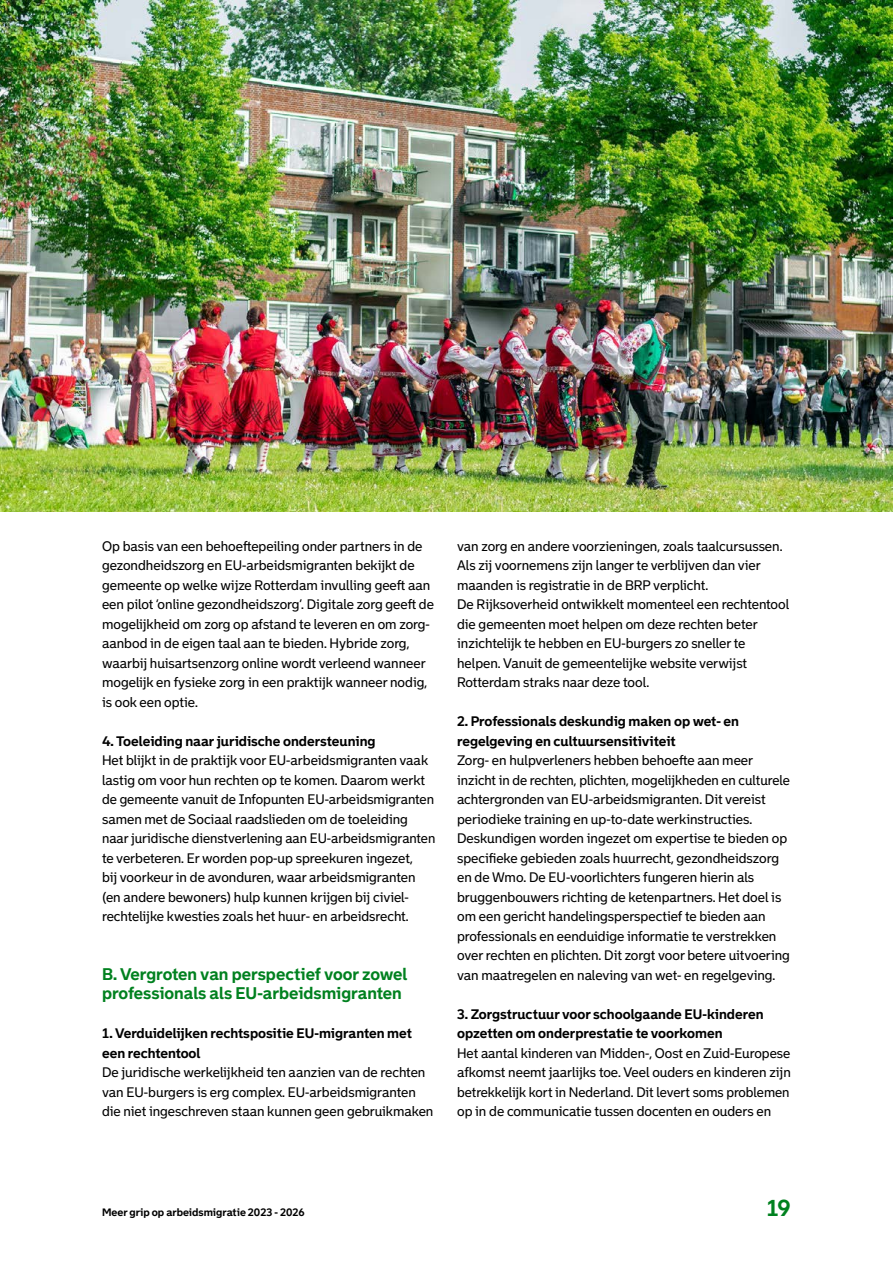
<style>
.page{position:relative;width:893px;height:1263px;background:#fff}
.page>*{position:absolute;margin:0;border:0;box-sizing:border-box;transform-origin:0 0}
.t1{font:700 22.5px "Bolder";color:#00811f}
.Rotterdam_Paragraafkop{font:700 16.5px/19.5px "Bolder";color:#00811f}
.Rotterdam_Platte_tekst{font:13.5px/19.5px "Bolder";color:#000}
.Rotterdam_Tussen_sub_kop_zwart{font:700 13.5px/19.5px "Bolder";color:#000}
.t2{font:700 10.5px "Bolder";color:#000}
</style>
<div class="page">
<img style="left:0;top:0;width:893px;height:512px">
<p class="Rotterdam_Platte_tekst" style="left:102px;top:536px;width:333px">Op basis van een behoeftepeiling onder partners in de gezondheidszorg en EU-arbeidsmigranten bekijkt de gemeente op welke wijze Rotterdam invulling geeft aan een pilot ‘online gezondheidszorg’. Digitale zorg geeft de mogelijkheid om zorg op afstand te leveren en om zorg&shy;aanbod in de eigen taal aan te bieden. Hybride zorg, waarbij huisartsenzorg online wordt verleend wanneer mogelijk en fysieke zorg in een praktijk wanneer nodig, is ook een optie.</p>
<h3 class="Rotterdam_Tussen_sub_kop_zwart" style="left:102px;top:731px;width:275px">4. Toeleiding naar juridische ondersteuning</h3>
<p class="Rotterdam_Platte_tekst" style="left:102px;top:750px;width:335px">Het blijkt in de praktijk voor EU-arbeidsmigranten vaak lastig om voor hun rechten op te komen. Daarom werkt de gemeente vanuit de Infopunten EU-arbeidsmigranten samen met de Sociaal raadslieden om de toeleiding naar juridische dienstverlening aan EU-arbeidsmigranten te verbeteren. Er worden pop-up spreekuren ingezet,<br>bij voorkeur in de avonduren, waar arbeidsmigranten (en andere bewoners) hulp kunnen krijgen bij civiel&shy;rechtelijke kwesties zoals het huur- en arbeidsrecht.</p>
<h3 class="Rotterdam_Paragraafkop" style="left:102px;top:964px;width:307px">B. Vergroten van perspectief voor zowel professionals als EU-arbeidsmigranten</h3>
<h3 class="Rotterdam_Tussen_sub_kop_zwart" style="left:102px;top:1023px;width:311px">1. Verduidelijken rechtspositie EU-migranten met een rechtentool</h3>
<p class="Rotterdam_Platte_tekst" style="left:102px;top:1062px;width:333px">De juridische werkelijkheid ten aanzien van de rechten van EU-burgers is erg complex. EU-arbeidsmigranten die niet ingeschreven staan kunnen geen gebruikmaken</p>
<p class="Rotterdam_Platte_tekst" style="left:457px;top:536px;width:334px">van zorg en andere voorzieningen, zoals taalcursussen.<br>Als zij voornemens zijn langer te verblijven dan vier maanden is registratie in de BRP verplicht.<br>De Rijksoverheid ontwikkelt momenteel een rechtentool die gemeenten moet helpen om deze rechten beter inzichtelijk te hebben en EU-burgers zo sneller te helpen. Vanuit de gemeentelijke website verwijst Rotterdam straks naar deze tool.</p>
<h3 class="Rotterdam_Tussen_sub_kop_zwart" style="left:457px;top:711px;width:283px">2. Professionals deskundig maken op wet- en regelgeving en cultuursensitiviteit</h3>
<p class="Rotterdam_Platte_tekst" style="left:457px;top:750px;width:334px">Zorg- en hulpverleners hebben behoefte aan meer inzicht in de rechten, plichten, mogelijkheden en culturele achtergronden van EU-arbeidsmigranten. Dit vereist periodieke training en up-to-date werkinstructies.<br>Deskundigen worden ingezet om expertise te bieden op specifieke gebieden zoals huurrecht, gezondheidszorg en de Wmo. De EU-voorlichters fungeren hierin als bruggenbouwers richting de ketenpartners. Het doel is om een gericht handelingsperspectief te bieden aan professionals en eenduidige informatie te verstrekken over rechten en plichten. Dit zorgt voor betere uitvoering van maatregelen en naleving van wet- en regelgeving.</p>
<h3 class="Rotterdam_Tussen_sub_kop_zwart" style="left:457px;top:1004px;width:308px">3. Zorgstructuur voor schoolgaande EU-kinderen opzetten om onderprestatie te voorkomen</h3>
<p class="Rotterdam_Platte_tekst" style="left:457px;top:1043px;width:335px;text-align:justify">Het aantal kinderen van Midden-, Oost en Zuid-Europese afkomst neemt jaarlijks toe. Veel ouders en kinderen zijn betrekkelijk kort in Nederland. Dit levert soms problemen op in de communicatie tussen docenten en ouders en</p>
<p class="t2" style="left:102px;top:1205px;width:204px">Meer grip op arbeidsmigratie 2023 - 2026</p>
<h1 class="t1" style="left:767px;top:1193px;width:26px">19</h1>
</div>
